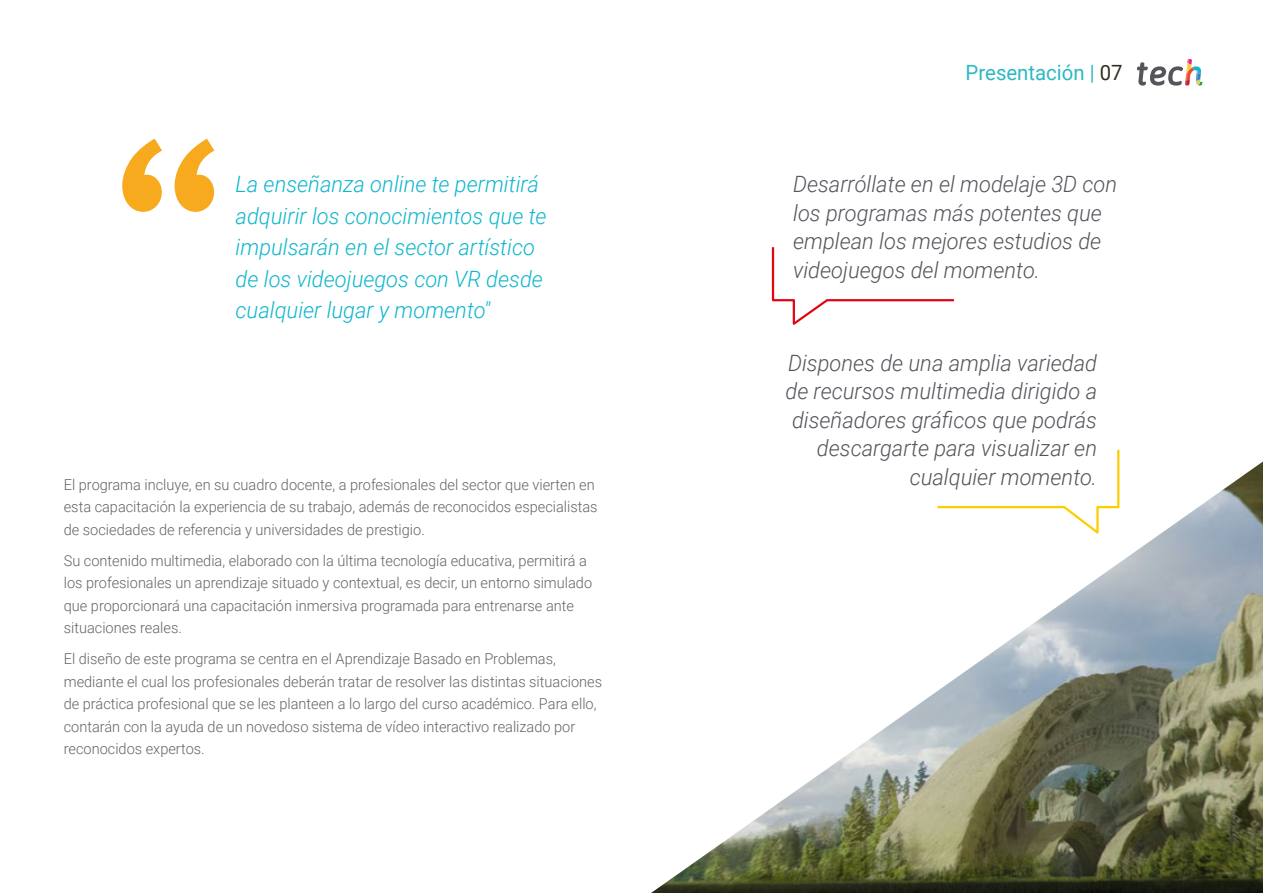
<style>
.page{position:relative;width:1263px;height:893px;background:#fff}
.page>*{position:absolute;margin:0;border:0;box-sizing:border-box;transform-origin:0 0}
.t1{font:italic 300 22.5px/28.5px "Roboto";color:#52555b;text-align:right}
.t2{font:italic 300 22.5px/31.5px "Roboto";color:#0fb6cf}
.t3{font:21px "Roboto";color:#2db8c5}
.t4{font:300 15px/22.5px "Roboto";color:#61646a}
.s1{color:#312e20}
</style>
<div class="page">
<svg style="left:122px;top:139px;width:92px;height:73px"></svg>
<img style="left:651px;top:461px;width:612px;height:432px">
<svg style="left:1137px;top:59px;width:65px;height:27px"></svg>
<svg style="left:935px;top:449px;width:185px;height:88px"></svg>
<svg style="left:771px;top:247px;width:183px;height:78px"></svg>
<h1 class="t2" style="left:236px;top:167px;width:312px">La enseñanza online te permitirá adquirir los conocimientos que te impulsarán en el sector artístico de los videojuegos con VR desde cualquier lugar y momento"</h1>
<p class="t4" style="left:64px;top:472px;width:535px">El programa incluye, en su cuadro docente, a profesionales del sector que vierten en esta capacitación la experiencia de su trabajo, además de reconocidos especialistas de sociedades de referencia y universidades de prestigio.</p>
<p class="t4" style="left:64px;top:548px;width:530px">Su contenido multimedia, elaborado con la última tecnología educativa, permitirá a los profesionales un aprendizaje situado y contextual, es decir, un entorno simulado que proporcionará una capacitación inmersiva programada para entrenarse ante situaciones reales.</p>
<p class="t4" style="left:64px;top:647px;width:540px">El diseño de este programa se centra en el Aprendizaje Basado en Problemas, mediante el cual los profesionales deberán tratar de resolver las distintas situaciones de práctica profesional que se les planteen a lo largo del curso académico. Para ello, contarán con la ayuda de un novedoso sistema de vídeo interactivo realizado por reconocidos expertos.</p>
<h2 class="t3" style="left:966px;top:57px;width:159px">Presentación | <span class="s1">07</span></h2>
<h1 class="t1" style="left:793px;top:169px;width:326px;text-align:left">Desarróllate en el modelaje 3D con los programas más potentes que emplean los mejores estudios de videojuegos del momento.</h1>
<h1 class="t1" style="left:785px;top:348px;width:313px">Dispones de una amplia variedad de recursos multimedia dirigido a diseñadores gráficos que podrás descargarte para visualizar en cualquier momento.</h1>
</div>
